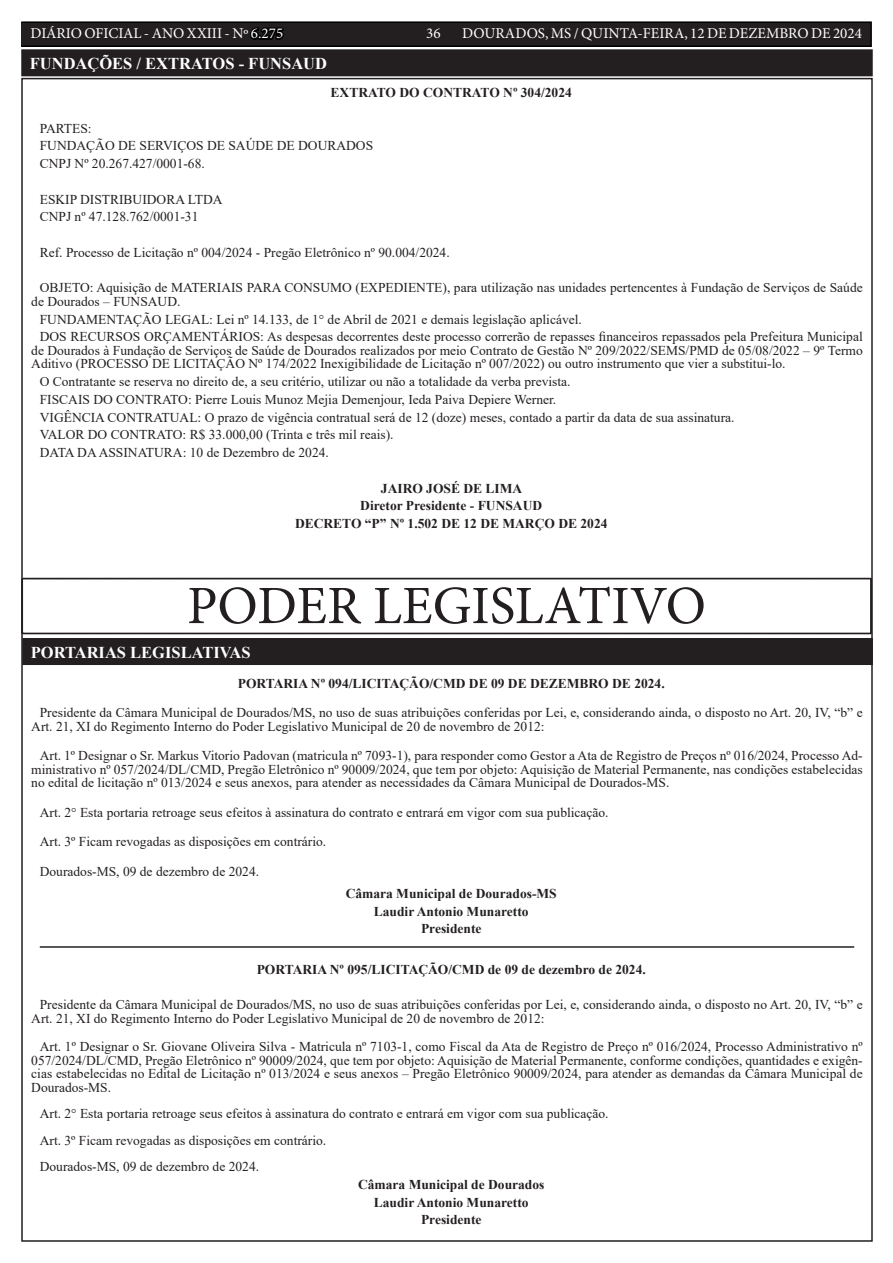
<style>
.page{position:relative;width:893px;height:1263px;background:#fff}
.page>*{position:absolute;margin:0;border:0;box-sizing:border-box;transform-origin:0 0}
.t1{font:54px "Minion Pro";color:#231f20}
.TEXTO{font:700 16.5px "Times New Roman";color:#fff}
.t2{font:15px "Minion Pro";color:#fff}
.TEXTO-2{font:13.5px/13.5px "Times New Roman";color:#231f20}
.TEXTO-3{font:700 13.5px "Times New Roman";color:#231f20}
.s1{color:#000}
</style>
<div class="page">
<div style="left:21px;top:22px;width:850px;height:24px;background:#231f20"></div>
<div style="left:21px;top:21px;width:851px;height:26px;border:2px solid #000"></div>
<hr style="left:40px;top:946px;width:814px;height:2px;background:#231f20">
<div style="left:23px;top:51px;width:848px;height:23px;background:#231f20"></div>
<div style="left:21px;top:49px;width:852px;height:27px;border:4px solid #231f20"></div>
<div style="left:24px;top:640px;width:847px;height:23px;background:#231f20"></div>
<div style="left:22px;top:638px;width:851px;height:27px;border:4px solid #231f20"></div>
<svg style="left:21px;top:577px;width:851px;height:57px"></svg>
<p class="t2" style="left:31px;top:24px;width:254px">DIÁRIO OFICIAL - ANO XXIII - Nº <span class="s1">6.275</span></p>
<p class="t2" style="left:426px;top:24px;width:16px">36</p>
<p class="t2" style="left:462px;top:24px;width:401px">DOURADOS, MS / QUINTA-FEIRA, 12 DE DEZEMBRO DE 2024</p>
<p class="TEXTO" style="left:30px;top:52px;width:299px">FUNDAÇÕES / EXTRATOS - FUNSAUD</p>
<p class="TEXTO-3" style="left:331px;top:83px;width:243px">EXTRATO DO CONTRATO Nº 304/2024</p>
<p class="TEXTO-2" style="left:40px;top:121px;width:53px">PARTES:</p>
<p class="TEXTO-2" style="left:40px;top:139px;width:335px">FUNDAÇÃO DE SERVIÇOS DE SAÚDE DE DOURADOS</p>
<p class="TEXTO-2" style="left:40px;top:156px;width:167px">CNPJ Nº 20.267.427/0001-68.</p>
<p class="TEXTO-2" style="left:40px;top:192px;width:184px">ESKIP DISTRIBUIDORA LTDA</p>
<p class="TEXTO-2" style="left:40px;top:210px;width:160px">CNPJ nº 47.128.762/0001-31</p>
<p class="TEXTO-2" style="left:40px;top:245px;width:411px">Ref. Processo de Licitação nº 004/2024 - Pregão Eletrônico nº 90.004/2024.</p>
<p class="TEXTO-2" style="left:31px;top:281px;width:833px;text-indent:9px">OBJETO: Aquisição de MATERIAIS PARA CONSUMO (EXPEDIENTE), para utilização nas unidades pertencentes à Fundação de Serviços de Saúde de Dourados – FUNSAUD.</p>
<p class="TEXTO-2" style="left:40px;top:312px;width:544px">FUNDAMENTAÇÃO LEGAL: Lei nº 14.133, de 1° de Abril de 2021 e demais legislação aplicável.</p>
<p class="TEXTO-2" style="left:31px;top:330px;width:833px;text-align:justify;text-indent:9px">DOS RECURSOS ORÇAMENTÁRIOS: As despesas decorrentes deste processo correrão de repasses financeiros repassados pela Prefeitura Municipal de Dourados à Fundação de Serviços de Saúde de Dourados realizados por meio Contrato de Gestão Nº 209/2022/SEMS/PMD de 05/08/2022 – 9º Termo Aditivo (PROCESSO DE LICITAÇÃO Nº 174/2022 Inexigibilidade de Licitação nº 007/2022) ou outro instrumento que vier a substitui-lo.</p>
<p class="TEXTO-2" style="left:40px;top:374px;width:532px">O Contratante se reserva no direito de, a seu critério, utilizar ou não a totalidade da verba prevista.</p>
<p class="TEXTO-2" style="left:40px;top:392px;width:518px">FISCAIS DO CONTRATO: Pierre Louis Munoz Mejia Demenjour, Ieda Paiva Depiere Werner.</p>
<p class="TEXTO-2" style="left:40px;top:410px;width:696px">VIGÊNCIA CONTRATUAL: O prazo de vigência contratual será de 12 (doze) meses, contado a partir da data de sua assinatura.</p>
<p class="TEXTO-2" style="left:40px;top:428px;width:355px">VALOR DO CONTRATO: R$ 33.000,00 (Trinta e três mil reais).</p>
<p class="TEXTO-2" style="left:40px;top:445px;width:291px">DATA DA ASSINATURA: 10 de Dezembro de 2024.</p>
<p class="TEXTO-3" style="left:381px;top:478px;width:143px">JAIRO JOSÉ DE LIMA</p>
<p class="TEXTO-3" style="left:360px;top:496px;width:183px">Diretor Presidente - FUNSAUD</p>
<p class="TEXTO-3" style="left:295px;top:514px;width:314px">DECRETO “P” Nº 1.502 DE 12 DE MARÇO DE 2024</p>
<p class="t1" style="left:187px;top:570px;width:520px">PODER LEGISLATIVO</p>
<p class="TEXTO" style="left:31px;top:640px;width:221px">PORTARIAS LEGISLATIVAS</p>
<p class="TEXTO-3" style="left:238px;top:674px;width:428px">PORTARIA Nº 094/LICITAÇÃO/CMD DE 09 DE DEZEMBRO DE 2024.</p>
<p class="TEXTO-2" style="left:31px;top:706px;width:833px;text-indent:9px">Presidente da Câmara Municipal de Dourados/MS, no uso de suas atribuições conferidas por Lei, e, considerando ainda, o disposto no Art. 20, IV, “b” e<br>Art. 21, XI do Regimento Interno do Poder Legislativo Municipal de 20 de novembro de 2012:</p>
<p class="TEXTO-2" style="left:31px;top:749px;width:833px;text-align:justify;text-indent:9px">Art. 1º Designar o Sr. Markus Vitorio Padovan (matricula nº 7093-1), para responder como Gestor a Ata de Registro de Preços nº 016/2024, Processo Ad&shy;ministrativo nº 057/2024/DL/CMD, Pregão Eletrônico nº 90009/2024, que tem por objeto: Aquisição de Material Permanente, nas condições estabelecidas no edital de licitação nº 013/2024 e seus anexos, para atender as necessidades da Câmara Municipal de Dourados-MS.</p>
<p class="TEXTO-2" style="left:40px;top:805px;width:570px">Art. 2° Esta portaria retroage seus efeitos à assinatura do contrato e entrará em vigor com sua publicação.</p>
<p class="TEXTO-2" style="left:40px;top:835px;width:288px">Art. 3º Ficam revogadas as disposições em contrário.</p>
<p class="TEXTO-2" style="left:40px;top:864px;width:221px">Dourados-MS, 09 de dezembro de 2024.</p>
<p class="TEXTO-3" style="left:346px;top:884px;width:213px">Câmara Municipal de Dourados-MS</p>
<p class="TEXTO-3" style="left:374px;top:901px;width:156px">Laudir Antonio Munaretto</p>
<p class="TEXTO-3" style="left:421px;top:919px;width:62px">Presidente</p>
<p class="TEXTO-3" style="left:257px;top:960px;width:391px">PORTARIA Nº 095/LICITAÇÃO/CMD de 09 de dezembro de 2024.</p>
<p class="TEXTO-2" style="left:31px;top:998px;width:833px;text-indent:9px">Presidente da Câmara Municipal de Dourados/MS, no uso de suas atribuições conferidas por Lei, e, considerando ainda, o disposto no Art. 20, IV, “b” e<br>Art. 21, XI do Regimento Interno do Poder Legislativo Municipal de 20 de novembro de 2012:</p>
<p class="TEXTO-2" style="left:31px;top:1039px;width:833px;text-align:justify;text-indent:9px">Art. 1º Designar o Sr. Giovane Oliveira Silva - Matricula nº 7103-1, como Fiscal da Ata de Registro de Preço nº 016/2024, Processo Administrativo nº 057/2024/DL/CMD, Pregão Eletrônico nº 90009/2024, que tem por objeto: Aquisição de Material Permanente, conforme condições, quantidades e exigên&shy;cias estabelecidas no Edital de Licitação nº 013/2024 e seus anexos – Pregão Eletrônico 90009/2024, para atender as demandas da Câmara Municipal de Dourados-MS.</p>
<p class="TEXTO-2" style="left:40px;top:1106px;width:570px">Art. 2° Esta portaria retroage seus efeitos à assinatura do contrato e entrará em vigor com sua publicação.</p>
<p class="TEXTO-2" style="left:40px;top:1133px;width:288px">Art. 3º Ficam revogadas as disposições em contrário.</p>
<p class="TEXTO-2" style="left:40px;top:1159px;width:221px">Dourados-MS, 09 de dezembro de 2024.</p>
<p class="TEXTO-3" style="left:358px;top:1174px;width:188px">Câmara Municipal de Dourados</p>
<p class="TEXTO-3" style="left:374px;top:1192px;width:156px">Laudir Antonio Munaretto</p>
<p class="TEXTO-3" style="left:421px;top:1210px;width:62px">Presidente</p>
</div>
